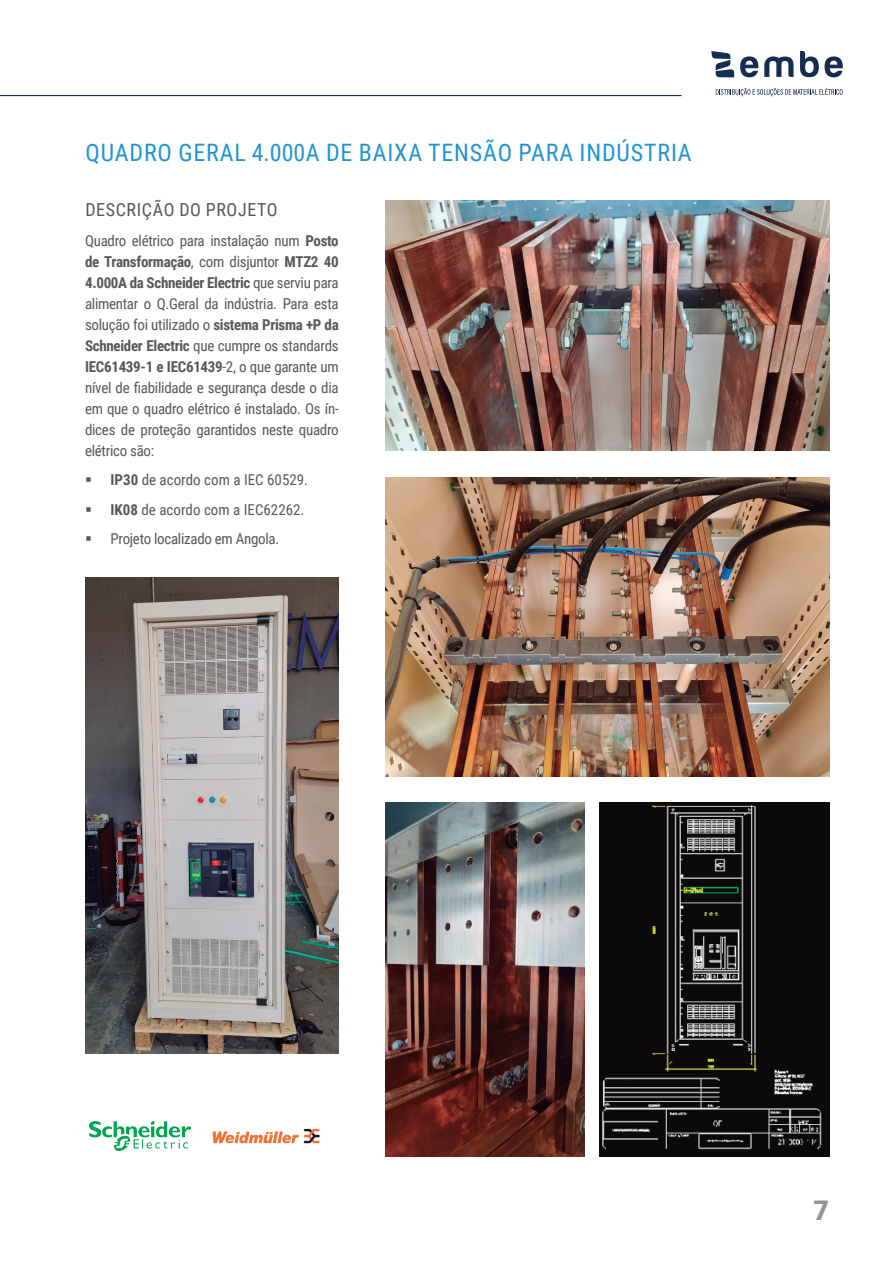
<style>
.page{position:relative;width:893px;height:1263px;background:#fff}
.page>*{position:absolute;margin:0;border:0;box-sizing:border-box;transform-origin:0 0}
.t1{font:900 27px "Roboto";color:#939598}
.TT-PROJETO{font:24px "Roboto Condensed";letter-spacing:.035em;color:#2394d2}
.SUBTITULO{font:18px "Roboto Condensed";letter-spacing:.035em;color:#57585a}
.TEXTO{font:15px/21px "Roboto Condensed";letter-spacing:-.02em;color:#57585a;text-align:justify}
.TEXTO-2{font:15px "Roboto Condensed";color:#57585a}
.s1{font-weight:700}
</style>
<div class="page">
<svg style="left:716px;top:88px;width:127px;height:8px"></svg>
<svg style="left:740px;top:56px;width:54px;height:21px"></svg>
<svg style="left:800px;top:51px;width:43px;height:26px"></svg>
<svg style="left:711px;top:51px;width:23px;height:26px"></svg>
<img style="left:385px;top:803px;width:199px;height:354px">
<img style="left:385px;top:477px;width:444px;height:299px">
<img style="left:385px;top:201px;width:444px;height:250px">
<img style="left:600px;top:803px;width:229px;height:354px">
<img style="left:85px;top:578px;width:253px;height:475px">
<img style="left:213px;top:1128px;width:107px;height:16px">
<img style="left:90px;top:1121px;width:100px;height:30px">
<hr style="left:0;top:95px;width:681px;height:1px;background:#162b52">
<p class="TT-PROJETO" style="left:85px;top:136px;width:608px">QUADRO GERAL 4.000A DE BAIXA TENSÃO PARA INDÚSTRIA</p>
<p class="SUBTITULO" style="left:85px;top:197px;width:194px">DESCRIÇÃO DO PROJETO</p>
<p class="TEXTO" style="left:85px;top:229px;width:255px">Quadro elétrico para instalação num <span class="s1">Posto de Transformação</span>, com disjuntor <span class="s1">MTZ2 40<br>4.000A da Schneider Electric</span> que serviu para alimentar o Q.Geral da indústria. Para esta solução foi utilizado o <span class="s1">sistema Prisma +P da Schneider Electric</span> que cumpre os standards <span class="s1">IEC61439-1 e IEC61439</span>-2, o que garante um nível de fiabilidade e segurança desde o dia em que o quadro elétrico é instalado. Os ín&shy;dices de proteção garantidos neste quadro elétrico são:</p>
<p class="TEXTO-2" style="left:111px;top:469px;width:199px"><span class="s1">IP30</span> de acordo com a IEC 60529.</p>
<p class="TEXTO-2" style="left:111px;top:499px;width:195px"><span class="s1">IK08</span> de acordo com a IEC62262.</p>
<p class="TEXTO" style="left:111px;top:528px;width:170px">Projeto localizado em Angola.</p>
<h1 class="t1" style="left:813px;top:1192px;width:17px">7</h1>
</div>
